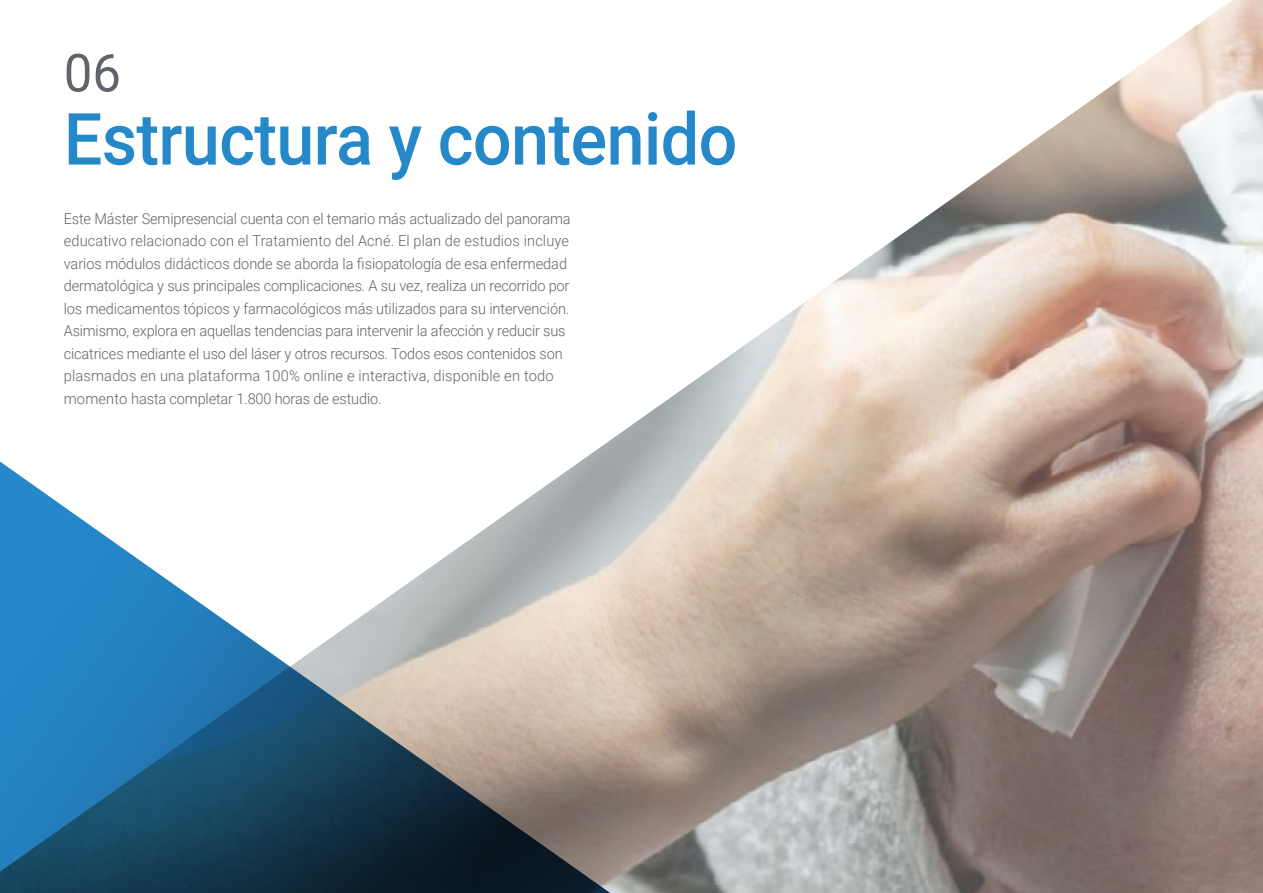
<style>
.page{position:relative;width:1263px;height:893px;background:#fff}
.page>*{position:absolute;margin:0;border:0;box-sizing:border-box;transform-origin:0 0}
.t1{font:500 72px "Roboto";letter-spacing:-.01em;color:#2488c9;scale:.95 1}
.t2{font:52.5px "Roboto";color:#61646a}
.t3{font:300 15px/22.5px "Roboto";letter-spacing:-.01em;color:#61646a}
</style>
<div class="page">
<img style="left:602px;top:0;width:661px;height:893px">
<svg style="left:0;top:446px;width:640px;height:447px"></svg>
<h2 class="t2" style="left:64px;top:36px;width:59px">06</h2>
<h1 class="t1" style="left:64px;top:89px;width:711px">Estructura y contenido</h1>
<p class="t3" style="left:64px;top:207px;width:508px">Este Máster Semipresencial cuenta con el temario más actualizado del panorama educativo relacionado con el Tratamiento del Acné. El plan de estudios incluye varios módulos didácticos donde se aborda la fisiopatología de esa enfermedad dermatológica y sus principales complicaciones. A su vez, realiza un recorrido por los medicamentos tópicos y farmacológicos más utilizados para su intervención.<br>Asimismo, explora en aquellas tendencias para intervenir la afección y reducir sus cicatrices mediante el uso del láser y otros recursos. Todos esos contenidos son plasmados en una plataforma 100% online e interactiva, disponible en todo momento hasta completar 1.800 horas de estudio.</p>
</div>
